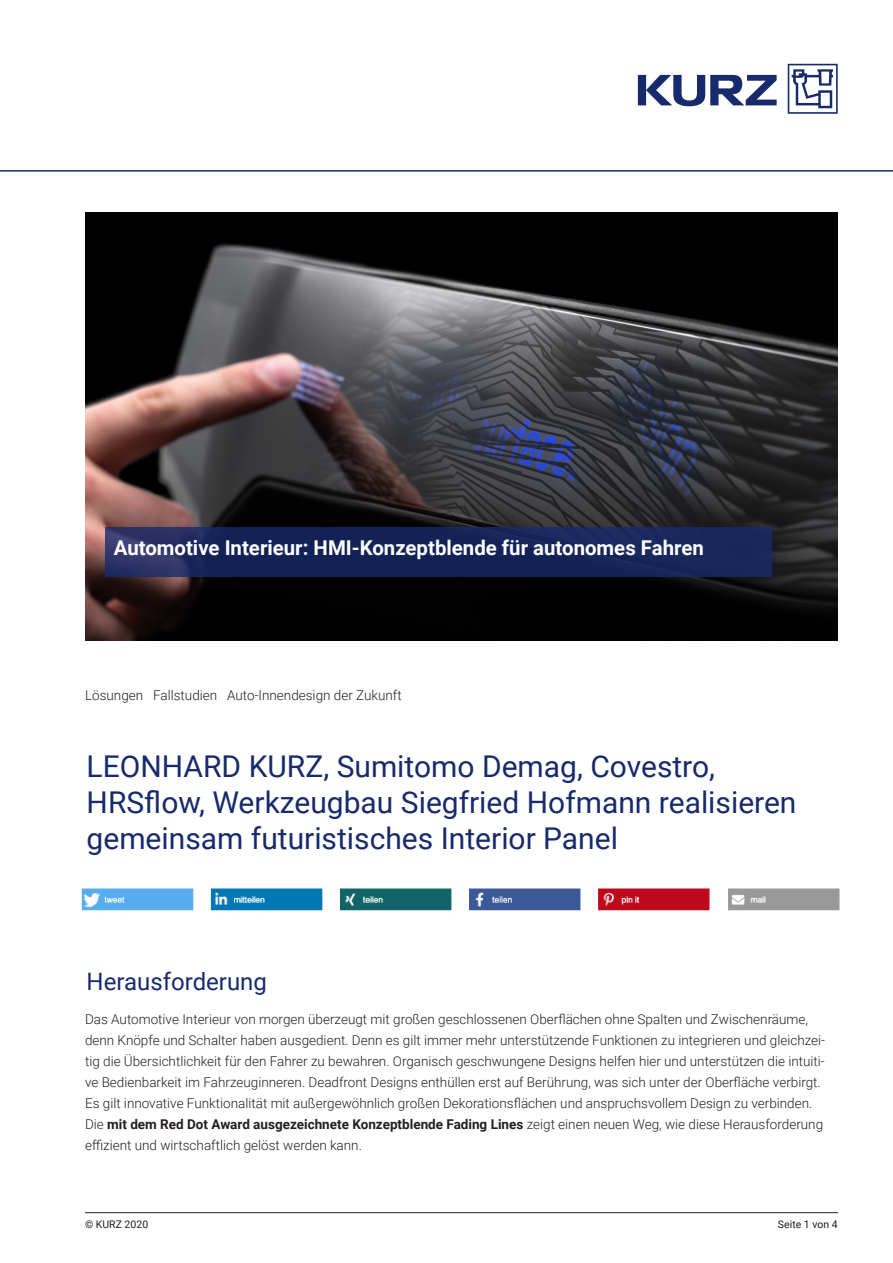
<style>
.page{position:relative;width:893px;height:1263px;background:#fff}
.page>*{position:absolute;margin:0;border:0;box-sizing:border-box;transform-origin:0 0}
.t1{font:30px/36px "Roboto";color:#172a6c}
.t2{font:24px "Roboto";color:#172a6c}
.Headline{font:700 20.4px "Roboto";color:#fff}
.Fließtext{font:300 13.5px/21px "Roboto";color:#231f20}
.Copyright{font:10.5px "Roboto";color:#231f20}
.s1{font-weight:700}
</style>
<div class="page">
<hr style="left:85px;top:1212px;width:753px;height:1px;background:#231f20">
<img style="left:85px;top:213px;width:753px;height:427px">
<svg style="left:105px;top:527px;width:667px;height:49px;background:#17265a"></svg>
<img style="left:81px;top:888px;width:759px;height:23px">
<svg style="left:788px;top:64px;width:50px;height:50px"></svg>
<svg style="left:638px;top:75px;width:139px;height:31px"></svg>
<hr style="left:0;top:170px;width:893px;height:2px;background:#172a6c">
<p class="Headline" style="left:114px;top:534px;width:592px">Automotive Interieur: HMI-Konzeptblende für autonomes Fahren</p>
<p class="Fließtext" style="left:85px;top:684px;width:318px">Lösungen Fallstudien Auto-Innendesign der Zukunft</p>
<p class="t1" style="left:87px;top:747px;width:711px">LEONHARD KURZ, Sumitomo Demag, Covestro,<br>HRSflow, Werkzeugbau Siegfried Hofmann realisieren gemeinsam futuristisches Interior Panel</p>
<p class="t2" style="left:87px;top:964px;width:182px">Herausforderung</p>
<p class="Fließtext" style="left:85px;top:1008px;width:742px">Das Automotive Interieur von morgen überzeugt mit großen geschlossenen Oberflächen ohne Spalten und Zwischenräume, denn Knöpfe und Schalter haben ausgedient. Denn es gilt immer mehr unterstützende Funktionen zu integrieren und gleichzei&shy;tig die Übersichtlichkeit für den Fahrer zu bewahren. Organisch geschwungene Designs helfen hier und unterstützen die intuiti&shy;ve Bedienbarkeit im Fahrzeuginneren. Deadfront Designs enthüllen erst auf Berührung, was sich unter der Oberfläche verbirgt.<br>Es gilt innovative Funktionalität mit außergewöhnlich großen Dekorationsflächen und anspruchsvollem Design zu verbinden.<br>Die <span class="s1">mit dem Red Dot Award ausgezeichnete Konzeptblende Fading Lines</span> zeigt einen neuen Weg, wie diese Herausforderung effizient und wirtschaftlich gelöst werden kann.</p>
<p class="Copyright" style="left:85px;top:1217px;width:65px">© KURZ 2020</p>
<p class="Copyright" style="left:778px;top:1217px;width:61px">Seite 1 von 4</p>
</div>
